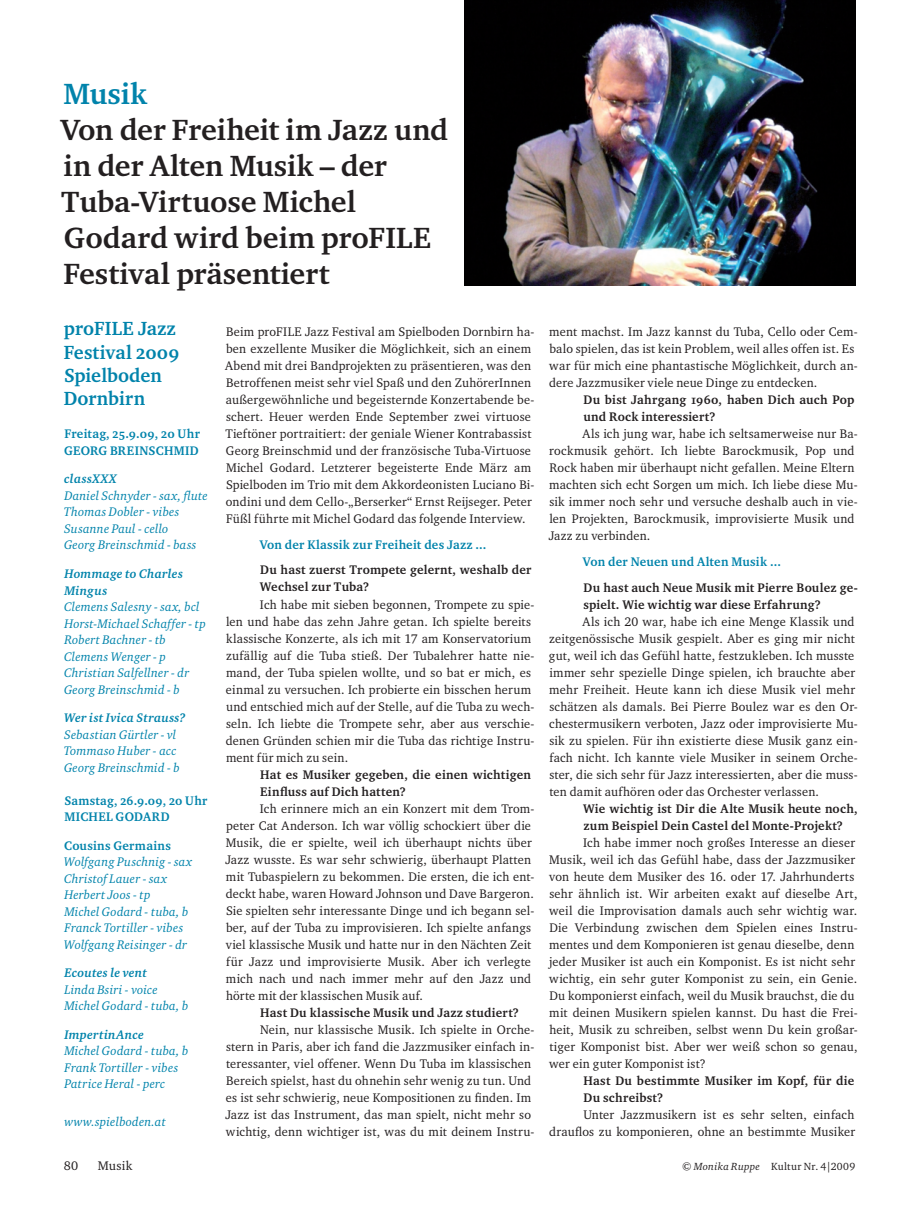
<style>
.page{position:relative;width:919px;height:1217px;background:#fff}
.page>*{position:absolute;margin:0;border:0;box-sizing:border-box;transform-origin:0 0}
.t1{font:700 30px/36px "Charter ITC";letter-spacing:.005em;color:#231f20}
.t2{font:700 30px "Charter ITC";color:#0083ab}
.t3{font:19.5px/23.4px "Charter ITC Bold OS";letter-spacing:.005em;color:#0083ab}
.t4{font:12.75px/17px "Charter ITC";letter-spacing:.015em;color:#231f20}
.t5{font:12.75px/17px "Charter ITC Regu OS";letter-spacing:.015em;color:#231f20}
.t6{font:12.75px/16.5px "Charter ITC Regu Ital OS";letter-spacing:.02em;color:#0083ab}
.t7{font:12.75px/17px "Charter ITC Bold OS";letter-spacing:.02em;color:#231f20}
.t8{font:12.75px/16.5px "Charter ITC Bold OS";letter-spacing:.025em;color:#0083ab}
.t9{font:12.75px/16.5px "Charter ITC Bold Ital OS";letter-spacing:.025em;color:#0083ab}
.t10{font:12.75px/16.5px "Charter ITC Bold OS";letter-spacing:.025em;color:#0083ab;scale:.96 1}
.t11{font:10.65px "Charter ITC";letter-spacing:.03em;color:#231f20}
.s1{font-style:italic}
</style>
<div class="page">
<img style="left:465px;top:0;width:390px;height:285px">
<h1 class="t2" style="left:63px;top:75px;width:85px">Musik</h1>
<h1 class="t1" style="left:61px;top:111px;width:389px">Von der Freiheit im Jazz und in der Alten Musik – der<br>Tuba-Virtuose Michel<br>Godard wird beim proFILE<br>Festival präsentiert</h1>
<p class="t5" style="left:225px;top:323px;width:311px">Beim proFILE Jazz Festival am Spielboden Dornbirn ha&shy;ben exzellente Musiker die Möglichkeit, sich an einem Abend mit drei Bandprojekten zu präsentieren, was den Betroffenen meist sehr viel Spaß und den ZuhörerInnen außergewöhnliche und begeisternde Konzertabende be&shy;schert. Heuer werden Ende September zwei virtuose Tieftöner portraitiert: der geniale Wiener Kontrabassist Georg Breinschmid und der französische Tuba-Virtuose Michel Godard. Letzterer begeisterte Ende März am Spielboden im Trio mit dem Akkordeonisten Luciano Bi&shy;ondini und dem Cello-„Berserker“ Ernst Reijseger. Peter Füßl führte mit Michel Godard das folgende Interview.</p>
<p class="t8" style="left:260px;top:536px;width:228px">Von der Klassik zur Freiheit des Jazz ...</p>
<p class="t7" style="left:260px;top:561px;width:273px">Du hast zuerst Trompete gelernt, weshalb der<br>Wechsel zur Tuba?</p>
<p class="t4" style="left:226px;top:595px;width:310px;text-indent:34px">Ich habe mit sieben begonnen, Trompete zu spie&shy;len und habe das zehn Jahre getan. Ich spielte bereits klassische Konzerte, als ich mit 17 am Konservatorium zufällig auf die Tuba stieß. Der Tubalehrer hatte nie&shy;mand, der Tuba spielen wollte, und so bat er mich, es einmal zu versuchen. Ich probierte ein bisschen herum und entschied mich auf der Stelle, auf die Tuba zu wech&shy;seln. Ich liebte die Trompete sehr, aber aus verschie&shy;denen Gründen schien mir die Tuba das richtige Instru&shy;ment für mich zu sein.</p>
<p class="t7" style="left:260px;top:765px;width:272px">Hat es Musiker gegeben, die einen wichtigen<br>Einfluss auf Dich hatten?</p>
<p class="t4" style="left:225px;top:799px;width:310px;text-indent:35px">Ich erinnere mich an ein Konzert mit dem Trom&shy;peter Cat Anderson. Ich war völlig schockiert über die Musik, die er spielte, weil ich überhaupt nichts über Jazz wusste. Es war sehr schwierig, überhaupt Platten mit Tubaspielern zu bekommen. Die ersten, die ich ent&shy;deckt habe, waren Howard Johnson und Dave Bargeron.<br>Sie spielten sehr interessante Dinge und ich begann sel&shy;ber, auf der Tuba zu improvisieren. Ich spielte anfangs viel klassische Musik und hatte nur in den Nächten Zeit für Jazz und improvisierte Musik. Aber ich verlegte mich nach und nach immer mehr auf den Jazz und hörte mit der klassischen Musik auf.</p>
<p class="t7" style="left:260px;top:1003px;width:260px">Hast Du klassische Musik und Jazz studiert?</p>
<p class="t4" style="left:225px;top:1020px;width:310px;text-indent:35px">Nein, nur klassische Musik. Ich spielte in Orche&shy;stern in Paris, aber ich fand die Jazzmusiker einfach in&shy;teressanter, viel offener. Wenn Du Tuba im klassischen Bereich spielst, hast du ohnehin sehr wenig zu tun. Und es ist sehr schwierig, neue Kompositionen zu finden. Im Jazz ist das Instrument, das man spielt, nicht mehr so wichtig, denn wichtiger ist, was du mit deinem Instru-</p>
<h2 class="t3" style="left:64px;top:316px;width:117px">proFILE Jazz<br>Festival 2009<br>Spielboden<br>Dornbirn</h2>
<p class="t8" style="left:64px;top:425px;width:137px">Freitag, 25.9.09, 20 Uhr<br>GEORG BREINSCHMID</p>
<p class="t9" style="left:64px;top:470px;width:54px">classXXX</p>
<p class="t6" style="left:64px;top:487px;width:145px">Daniel Schnyder - sax, flute<br>Thomas Dobler - vibes<br>Susanne Paul - cello<br>Georg Breinschmid - bass</p>
<p class="t9" style="left:64px;top:565px;width:120px">Hommage to Charles<br>Mingus</p>
<p class="t6" style="left:64px;top:598px;width:143px">Clemens Salesny - sax, bcl<br>Horst-Michael Schaffer - tp<br>Robert Bachner - tb<br>Clemens Wenger - p<br>Christian Salfellner - dr<br>Georg Breinschmid - b</p>
<p class="t9" style="left:64px;top:709px;width:123px">Wer ist Ivica Strauss?</p>
<p class="t6" style="left:64px;top:725px;width:117px">Sebastian Gürtler - vl<br>Tommaso Huber - acc<br>Georg Breinschmid - b</p>
<p class="t10" style="left:64px;top:791px;width:150px">Samstag, 26.9.09, 20 Uhr<br>MICHEL GODARD</p>
<p class="t8" style="left:64px;top:836px;width:108px">Cousins Germains</p>
<p class="t6" style="left:64px;top:853px;width:130px">Wolfgang Puschnig - sax<br>Christof Lauer - sax<br>Herbert Joos - tp<br>Michel Godard - tuba, b<br>Franck Tortiller - vibes<br>Wolfgang Reisinger - dr</p>
<p class="t9" style="left:64px;top:964px;width:84px">Ecoutes le vent</p>
<p class="t6" style="left:64px;top:980px;width:125px">Linda Bsiri - voice<br>Michel Godard - tuba, b</p>
<p class="t9" style="left:64px;top:1025px;width:81px">ImpertinAnce</p>
<p class="t6" style="left:64px;top:1042px;width:125px">Michel Godard - tuba, b<br>Frank Tortiller - vibes<br>Patrice Heral - perc</p>
<p class="t6" style="left:64px;top:1113px;width:103px">www.spielboden.at</p>
<p class="t4" style="left:549px;top:323px;width:310px">ment machst. Im Jazz kannst du Tuba, Cello oder Cem&shy;balo spielen, das ist kein Problem, weil alles offen ist. Es war für mich eine phantastische Möglichkeit, durch an&shy;dere Jazzmusiker viele neue Dinge zu entdecken.</p>
<p class="t7" style="left:583px;top:391px;width:272px">Du bist Jahrgang 1960, haben Dich auch Pop und Rock interessiert?</p>
<p class="t4" style="left:548px;top:425px;width:310px;text-indent:34px">Als ich jung war, habe ich seltsamerweise nur Ba&shy;rockmusik gehört. Ich liebte Barockmusik, Pop und Rock haben mir überhaupt nicht gefallen. Meine Eltern machten sich echt Sorgen um mich. Ich liebe diese Mu&shy;sik immer noch sehr und versuche deshalb auch in vie&shy;len Projekten, Barockmusik, improvisierte Musik und Jazz zu verbinden.</p>
<p class="t8" style="left:583px;top:553px;width:199px">Von der Neuen und Alten Musik ...</p>
<p class="t7" style="left:583px;top:578px;width:276px">Du hast auch Neue Musik mit Pierre Boulez ge&shy;spielt. Wie wichtig war diese Erfahrung?</p>
<p class="t4" style="left:549px;top:612px;width:310px;text-indent:34px">Als ich 20 war, habe ich eine Menge Klassik und zeitgenössische Musik gespielt. Aber es ging mir nicht gut, weil ich das Gefühl hatte, festzukleben. Ich musste immer sehr spezielle Dinge spielen, ich brauchte aber mehr Freiheit. Heute kann ich diese Musik viel mehr schätzen als damals. Bei Pierre Boulez war es den Or&shy;chestermusikern verboten, Jazz oder improvisierte Mu&shy;sik zu spielen. Für ihn existierte diese Musik ganz ein&shy;fach nicht. Ich kannte viele Musiker in seinem Orche&shy;ster, die sich sehr für Jazz interessierten, aber die muss&shy;ten damit aufhören oder das Orchester verlassen.</p>
<p class="t7" style="left:583px;top:799px;width:276px">Wie wichtig ist Dir die Alte Musik heute noch, zum Beispiel Dein Castel del Monte-Projekt?</p>
<p class="t4" style="left:549px;top:833px;width:310px;text-indent:34px">Ich habe immer noch großes Interesse an dieser Musik, weil ich das Gefühl habe, dass der Jazzmusiker von heute dem Musiker des 16. oder 17. Jahrhunderts sehr ähnlich ist. Wir arbeiten exakt auf dieselbe Art, weil die Improvisation damals auch sehr wichtig war.<br>Die Verbindung zwischen dem Spielen eines Instru&shy;mentes und dem Komponieren ist genau dieselbe, denn jeder Musiker ist auch ein Komponist. Es ist nicht sehr wichtig, ein sehr guter Komponist zu sein, ein Genie.<br>Du komponierst einfach, weil du Musik brauchst, die du mit deinen Musikern spielen kannst. Du hast die Frei&shy;heit, Musik zu schreiben, selbst wenn Du kein großar&shy;tiger Komponist bist. Aber wer weiß schon so genau, wer ein guter Komponist ist?</p>
<p class="t7" style="left:583px;top:1071px;width:272px">Hast Du bestimmte Musiker im Kopf, für die<br>Du schreibst?</p>
<p class="t4" style="left:549px;top:1105px;width:307px;text-align:right">Unter Jazzmusikern ist es sehr selten, einfach drauflos zu komponieren, ohne an bestimmte Musiker</p>
<p class="t4" style="left:64px;top:1156px;width:16px">80</p>
<p class="t4" style="left:98px;top:1156px;width:36px">Musik</p>
<p class="t11" style="left:682px;top:1159px;width:174px"><span class="s1">© Monika Ruppe</span> Kultur Nr. 4|2009</p>
</div>
